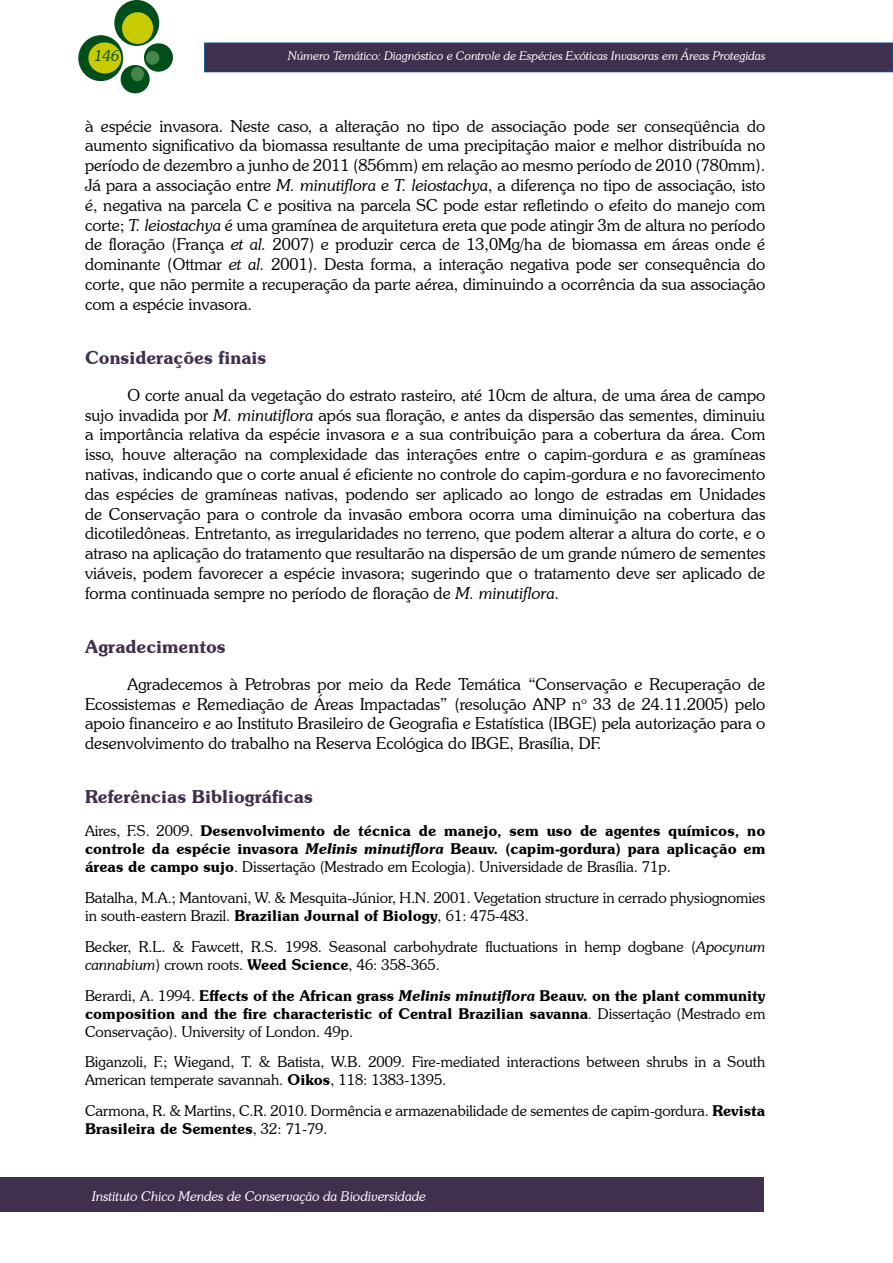
<style>
.page{position:relative;width:893px;height:1263px;background:#fff}
.page>*{position:absolute;margin:0;border:0;box-sizing:border-box;transform-origin:0 0}
.t1{font:600 18px "Souvenir IT Cby BT";color:#412f4e}
.t2{font:300 16.5px/19.8px "Souvenir IT Cby BT";color:#000;text-align:justify}
.t3{font:300 15px/18px "Souvenir IT Cby BT";color:#000}
.t4{font:600 15px/18px "Souvenir IT Cby BT";color:#000;text-align:justify}
.t5{font:italic 300 15px "Souvenir IT Cby BT";color:#004e1a}
.t6{font:italic 300 13.5px "Souvenir IT Cby BT";color:#fff}
.t7{font:italic 300 12px "Souvenir IT Cby BT";color:#fff}
.s1{font-style:italic}
.s2{font-weight:300}
.s3{font-weight:600}
.s4{font-weight:300;font-style:italic}
</style>
<div class="page">
<div style="left:205px;top:43px;width:687px;height:29px;background:#412f4e"></div>
<div style="left:204px;top:43px;width:689px;height:29px;border:2px solid #004b93"></div>
<div style="left:114px;top:0;width:45px;height:46px;background:#004e1a;border-radius:50%"></div>
<div style="left:78px;top:35px;width:45px;height:46px;background:#004e1a;border-radius:50%"></div>
<div style="left:144px;top:43px;width:29px;height:29px;background:#004e1a;border-radius:50%"></div>
<div style="left:121px;top:65px;width:29px;height:28px;background:#004e1a;border-radius:50%"></div>
<div style="left:122px;top:12px;width:31px;height:32px;background:#c8cb00;border-radius:50%"></div>
<div style="left:88px;top:42px;width:33px;height:31px;background:#c8cb00;border-radius:50%"></div>
<div style="left:146px;top:51px;width:13px;height:14px;background:#47864a;border-radius:50%"></div>
<div style="left:131px;top:67px;width:13px;height:14px;background:#47864a;border-radius:50%"></div>
<div style="left:0;top:1178px;width:764px;height:34px;background:#412f4e"></div>
<p class="t5" style="left:95px;top:46px;width:26px">146</p>
<p class="t7" style="left:288px;top:49px;width:479px">Número Temático: Diagnóstico e Controle de Espécies Exóticas Invasoras em Áreas Protegidas</p>
<p class="t2" style="left:85px;top:116px;width:682px">à espécie invasora. Neste caso, a alteração no tipo de associação pode ser conseqüência do aumento significativo da biomassa resultante de uma precipitação maior e melhor distribuída no período de dezembro a junho de 2011 (856mm) em relação ao mesmo período de 2010 (780mm).<br>Já para a associação entre <span class="s1">M. minutiflora</span> e <span class="s1">T. leiostachya</span>, a diferença no tipo de associação, isto é, negativa na parcela C e positiva na parcela SC pode estar refletindo o efeito do manejo com corte; <span class="s1">T. leiostachya</span> é uma gramínea de arquitetura ereta que pode atingir 3m de altura no período de floração (França <span class="s1">et al.</span> 2007) e produzir cerca de 13,0Mg/ha de biomassa em áreas onde é dominante (Ottmar <span class="s1">et al.</span> 2001). Desta forma, a interação negativa pode ser consequência do corte, que não permite a recuperação da parte aérea, diminuindo a ocorrência da sua associação com a espécie invasora.</p>
<p class="t1" style="left:85px;top:346px;width:183px">Considerações finais</p>
<p class="t2" style="left:85px;top:385px;width:682px;text-indent:43px">O corte anual da vegetação do estrato rasteiro, até 10cm de altura, de uma área de campo sujo invadida por <span class="s1">M. minutiflora</span> após sua floração, e antes da dispersão das sementes, diminuiu a importância relativa da espécie invasora e a sua contribuição para a cobertura da área. Com isso, houve alteração na complexidade das interações entre o capim-gordura e as gramíneas nativas, indicando que o corte anual é eficiente no controle do capim-gordura e no favorecimento das espécies de gramíneas nativas, podendo ser aplicado ao longo de estradas em Unidades de Conservação para o controle da invasão embora ocorra uma diminuição na cobertura das dicotiledôneas. Entretanto, as irregularidades no terreno, que podem alterar a altura do corte, e o atraso na aplicação do tratamento que resultarão na dispersão de um grande número de sementes viáveis, podem favorecer a espécie invasora; sugerindo que o tratamento deve ser aplicado de forma continuada sempre no período de floração de <span class="s1">M. minutiflora</span>.</p>
<p class="t1" style="left:85px;top:635px;width:142px">Agradecimentos</p>
<p class="t2" style="left:85px;top:674px;width:682px;text-indent:43px">Agradecemos à Petrobras por meio da Rede Temática “Conservação e Recuperação de Ecossistemas e Remediação de Áreas Impactadas” (resolução ANP n<sup>o</sup> 33 de 24.11.2005) pelo apoio financeiro e ao Instituto Brasileiro de Geografia e Estatística (IBGE) pela autorização para o desenvolvimento do trabalho na Reserva Ecológica do IBGE, Brasília, DF.</p>
<p class="t1" style="left:85px;top:786px;width:229px">Referências Bibliográficas</p>
<p class="t4" style="left:85px;top:822px;width:682px"><span class="s2">Aires, F.S. 2009.</span> Desenvolvimento de técnica de manejo, sem uso de agentes químicos, no controle da espécie invasora <span class="s1">Melinis minutiflora</span> Beauv. (capim-gordura) para aplicação em áreas de campo sujo<span class="s2">. Dissertação (Mestrado em Ecologia). Universidade de Brasília. 71p.</span></p>
<p class="t3" style="left:85px;top:888px;width:682px">Batalha, M.A.; Mantovani, W. &amp; Mesquita-Júnior, H.N. 2001. Vegetation structure in cerrado physiognomies in south-eastern Brazil. <span class="s3">Brazilian Journal of Biology</span>, 61: 475-483.</p>
<p class="t3" style="left:85px;top:937px;width:682px">Becker, R.L. &amp; Fawcett, R.S. 1998. Seasonal carbohydrate fluctuations in hemp dogbane (<span class="s1">Apocynum cannabium</span>) crown roots. <span class="s3">Weed Science</span>, 46: 358-365.</p>
<p class="t4" style="left:85px;top:986px;width:682px"><span class="s2">Berardi, A. 1994.</span> Effects of the African grass <span class="s1">Melinis minutiflora</span> Beauv. on the plant community composition and the fire characteristic of Central Brazilian savanna<span class="s4">.</span> <span class="s2">Dissertação (Mestrado em Conservação). University of London. 49p.</span></p>
<p class="t3" style="left:85px;top:1053px;width:682px">Biganzoli, F.; Wiegand, T. &amp; Batista, W.B. 2009. Fire-mediated interactions between shrubs in a South<br>American temperate savannah. <span class="s3">Oikos</span>, 118: 1383-1395.</p>
<p class="t3" style="left:85px;top:1101px;width:682px">Carmona, R. &amp; Martins, C.R. 2010. Dormência e armazenabilidade de sementes de capim-gordura. <span class="s3">Revista<br>Brasileira de Sementes</span>, 32: 71-79.</p>
<p class="t6" style="left:92px;top:1188px;width:335px">Instituto Chico Mendes de Conservação da Biodiversidade</p>
</div>
